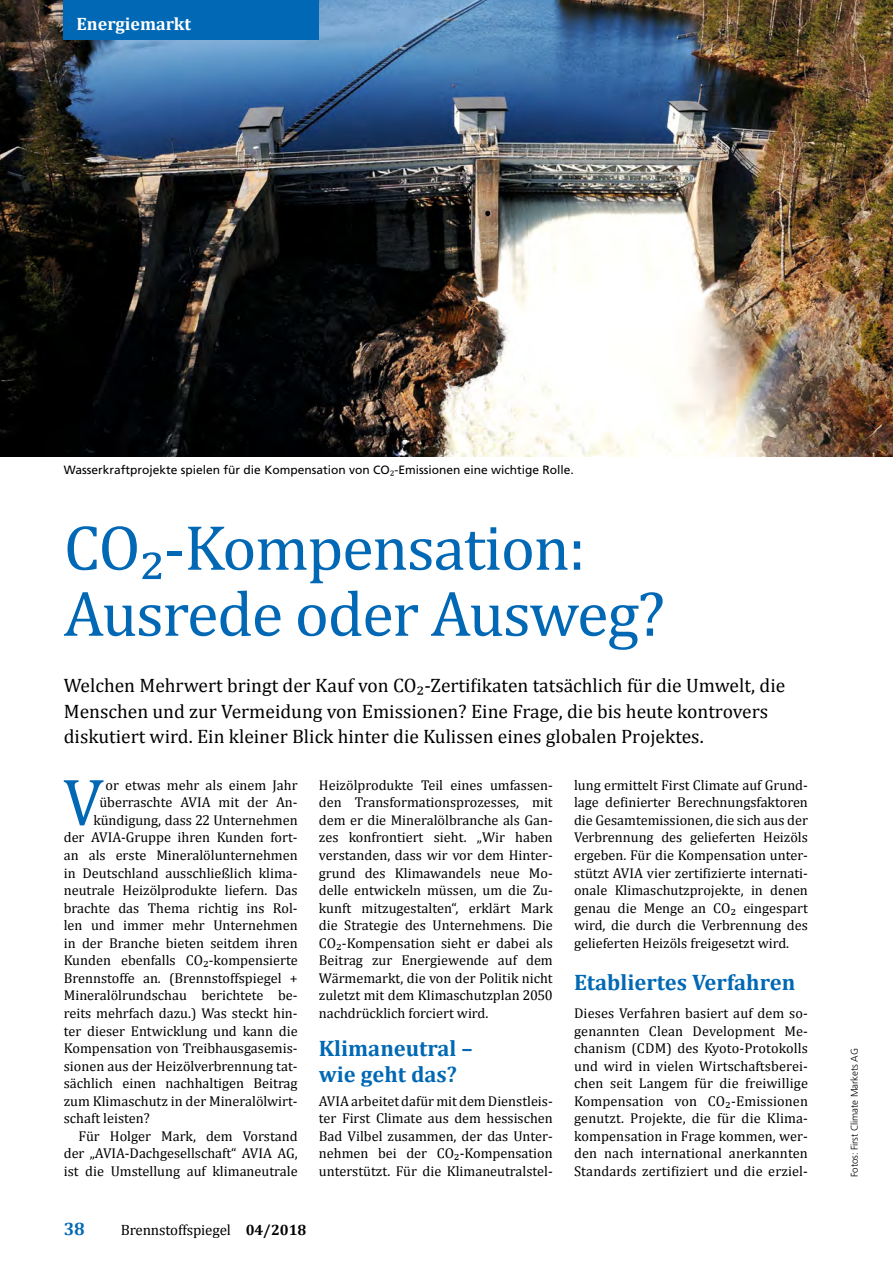
<style>
.page{position:relative;width:893px;height:1263px;background:#fff}
.page>*{position:absolute;margin:0;border:0;box-sizing:border-box;transform-origin:0 0}
.Grundschrift___Initi{font:66.9px "Cambria";color:#0068b4}
._00_Headline{font:64.5px/66px "Cambria";letter-spacing:-.02em;color:#0068b4}
.Subheadline_Themense{font:700 22.5px/25.5px "Cambria";color:#0068b4}
.Subline{font:19.5px/25.5px "Cambria";color:#000}
.t1{font:700 18px "Cambria";color:#fff}
.t2{font:700 18px "Cambria";color:#0068b4}
.t3{font:15px "Cambria";letter-spacing:-.01em;color:#000}
.Grundschrift{font:14.25px/17.5px "Cambria";color:#000;text-align:justify}
.Grundschrift___Initi-2{font:14.25px "Cambria";color:#000}
.Grundschrift_Einzug{font:14.25px/17.5px "Cambria";color:#000;text-align:justify}
.BU_1__am_Grundlinien{font:12px "Frutiger LT Std";color:#000}
.Quelle{font:300 9.75px "Frutiger LT Std";letter-spacing:-.01em;color:#000}
.s1{font-family:"Cambria"}
.s2{font-weight:700}
</style>
<div class="page">
<img style="left:0;top:0;width:893px;height:456px">
<div style="left:64px;top:0;width:255px;height:40px;background:#0068b4"></div>
<p class="t1" style="left:77px;top:11px;width:116px">Energiemarkt</p>
<p class="BU_1__am_Grundlinien" style="left:64px;top:463px;width:512px">Wasserkraftprojekte spielen für die Kompensation von CO<span class="s1">2</span>-Emissionen eine wichtige Rolle.</p>
<p class="_00_Headline" style="left:64px;top:514px;width:603px">CO2-Kompensation:<br>Ausrede oder Ausweg?</p>
<p class="Subline" style="left:64px;top:673px;width:723px">Welchen Mehrwert bringt der Kauf von CO2-Zertifikaten tatsächlich für die Umwelt, die<br>Menschen und zur Vermeidung von Emissionen? Eine Frage, die bis heute kontrovers diskutiert wird. Ein kleiner Blick hinter die Kulissen eines globalen Projektes.</p>
<p class="Grundschrift___Initi" style="left:63px;top:763px;width:42px">V</p>
<p class="Grundschrift___Initi-2" style="left:106px;top:776px;width:194px">or etwas mehr als einem Jahr</p>
<p class="Grundschrift___Initi-2" style="left:99px;top:794px;width:200px">überraschte AVIA mit der An-</p>
<p class="Grundschrift___Initi-2" style="left:93px;top:812px;width:206px">kündigung, dass 22 Unternehmen</p>
<p class="Grundschrift___Initi-2" style="left:64px;top:829px;width:235px">der AVIA-Gruppe ihren Kunden fort-</p>
<p class="Grundschrift___Initi-2" style="left:64px;top:847px;width:235px">an als erste Mineralölunternehmen</p>
<p class="Grundschrift___Initi-2" style="left:64px;top:864px;width:235px">in Deutschland ausschließlich klima-</p>
<p class="Grundschrift___Initi-2" style="left:64px;top:882px;width:235px">neutrale Heizölprodukte liefern. Das</p>
<p class="Grundschrift___Initi-2" style="left:64px;top:899px;width:235px">brachte das Thema richtig ins Rol-</p>
<p class="Grundschrift___Initi-2" style="left:64px;top:917px;width:235px">len und immer mehr Unternehmen</p>
<p class="Grundschrift___Initi-2" style="left:64px;top:934px;width:235px">in der Branche bieten seitdem ihren</p>
<p class="Grundschrift___Initi-2" style="left:64px;top:952px;width:235px">Kunden ebenfalls CO2-kompensierte</p>
<p class="Grundschrift___Initi-2" style="left:64px;top:969px;width:235px">Brennstoffe an. (Brennstoffspiegel +</p>
<p class="Grundschrift___Initi-2" style="left:64px;top:987px;width:235px">Mineralölrundschau berichtete be-</p>
<p class="Grundschrift___Initi-2" style="left:64px;top:1005px;width:235px">reits mehrfach dazu.) Was steckt hin-</p>
<p class="Grundschrift___Initi-2" style="left:64px;top:1022px;width:235px">ter dieser Entwicklung und kann die</p>
<p class="Grundschrift___Initi-2" style="left:64px;top:1040px;width:235px">Kompensation von Treibhausgasemis-</p>
<p class="Grundschrift___Initi-2" style="left:64px;top:1057px;width:235px">sionen aus der Heizölverbrennung tat-</p>
<p class="Grundschrift___Initi-2" style="left:64px;top:1075px;width:235px">sächlich einen nachhaltigen Beitrag</p>
<p class="Grundschrift___Initi-2" style="left:64px;top:1092px;width:235px">zum Klimaschutz in der Mineralölwirt-</p>
<p class="Grundschrift___Initi-2" style="left:64px;top:1110px;width:88px">schaft leisten?</p>
<p class="Grundschrift_Einzug" style="left:64px;top:1127px;width:235px;text-indent:15px">Für Holger Mark, dem Vorstand der „AVIA-Dachgesellschaft“ AVIA AG, ist die Umstellung auf klimaneutrale</p>
<p class="Grundschrift_Einzug" style="left:319px;top:776px;width:235px">Heizölprodukte Teil eines umfassen&shy;den Transformationsprozesses, mit dem er die Mineralölbranche als Gan&shy;zes konfrontiert sieht. „Wir haben verstanden, dass wir vor dem Hinter&shy;grund des Klimawandels neue Mo&shy;delle entwickeln müssen, um die Zu&shy;kunft mitzugestalten“, erklärt Mark die Strategie des Unternehmens. Die CO2-Kompensation sieht er dabei als Beitrag zur Energiewende auf dem Wärmemarkt, die von der Politik nicht zuletzt mit dem Klimaschutzplan 2050 nachdrücklich forciert wird.</p>
<p class="Subheadline_Themense" style="left:319px;top:1035px;width:155px">Klimaneutral – wie geht das?</p>
<p class="Grundschrift" style="left:319px;top:1092px;width:235px">AVIA arbeitet dafür mit dem Dienstleis&shy;ter First Climate aus dem hessischen Bad Vilbel zusammen, der das Unter&shy;nehmen bei der CO2-Kompensation unterstützt. Für die Klimaneutralstel-</p>
<p class="t2" style="left:64px;top:1216px;width:23px">38</p>
<p class="t3" style="left:121px;top:1221px;width:187px">Brennstoffspiegel <span class="s2">04/ 2018</span></p>
<p class="Grundschrift" style="left:574px;top:776px;width:235px">lung ermittelt First Climate auf Grund&shy;lage definierter Berechnungsfaktoren die Gesamtemissionen, die sich aus der Verbrennung des gelieferten Heizöls ergeben. Für die Kompensation unter&shy;stützt AVIA vier zertifizierte internati&shy;onale Klimaschutzprojekte, in denen genau die Menge an CO2 eingespart wird, die durch die Verbrennung des gelieferten Heizöls freigesetzt wird.</p>
<p class="Subheadline_Themense" style="left:574px;top:968px;width:223px">Etabliertes Verfahren</p>
<p class="Grundschrift" style="left:574px;top:1004px;width:235px">Dieses Verfahren basiert auf dem so&shy;genannten Clean Development Me&shy;chanism (CDM) des Kyoto-Protokolls und wird in vielen Wirtschaftsberei&shy;chen seit Langem für die freiwillige Kompensation von CO2-Emissionen genutzt. Projekte, die für die Klima&shy;kompensation in Frage kommen, wer&shy;den nach international anerkannten Standards zertifiziert und die erziel-</p>
<p class="Quelle" style="left:849px;top:1177px;width:130px;rotate:-90deg">Fotos: First Climate Markets AG</p>
</div>
